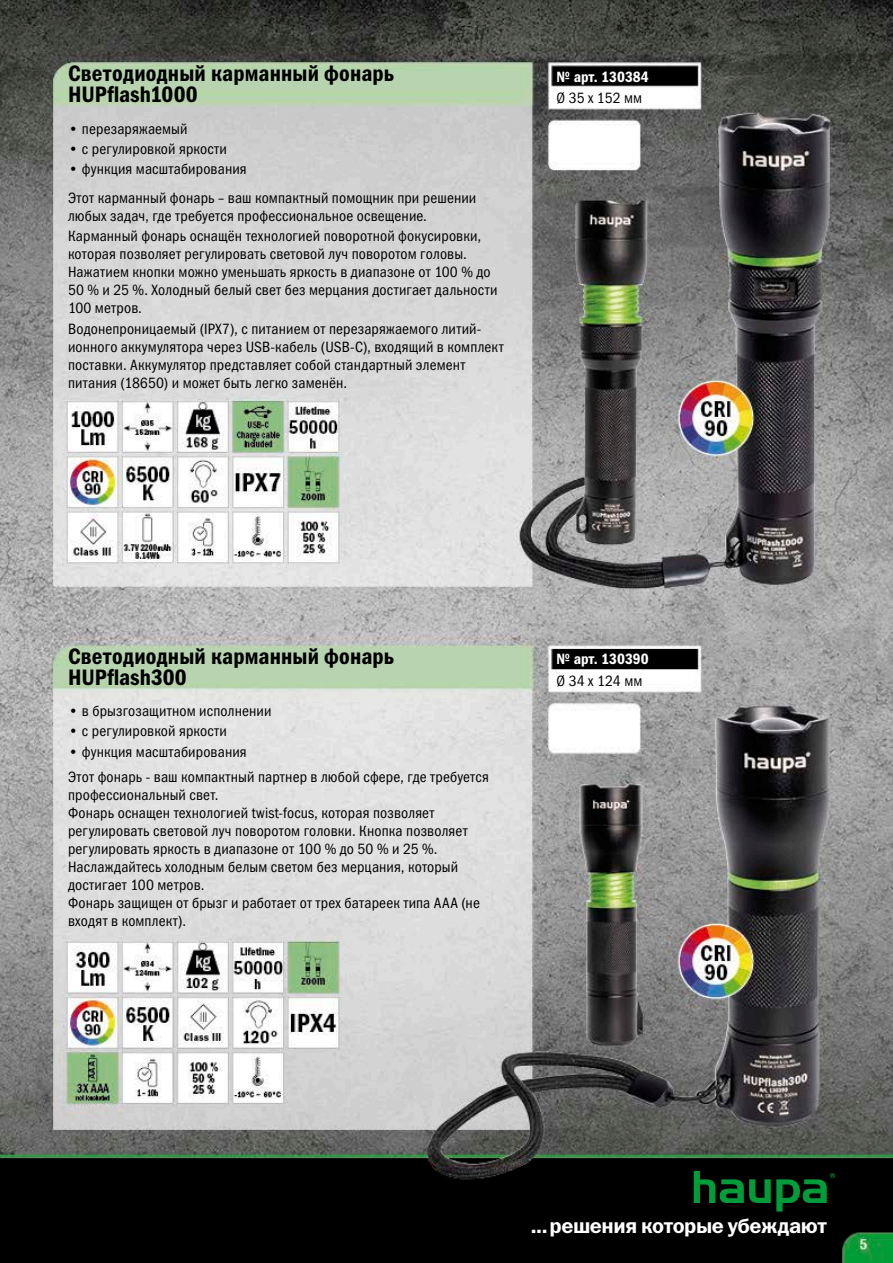
<style>
.page{position:relative;width:893px;height:1263px;background:#fff}
.page>*{position:absolute;margin:0;border:0;box-sizing:border-box;transform-origin:0 0}
.t1{font:22.5px/21px "Franklin Gothic Demi Cond ITC";letter-spacing:.005em;color:#000}
.t2{font:21px "Franklin Gothic Demi ITC";letter-spacing:-.025em;color:#fff}
.t3{font:15px/18px "Franklin Gothic Book Cond ITC";letter-spacing:.01em;color:#000}
.t4{font:15px "Franklin Gothic Demi Cond ITC";color:#fff}
</style>
<div class="page">
<img style="left:1px;top:0;width:892px;height:1263px">
<img style="left:0;top:0;width:1px;height:1263px">
<svg style="left:694px;top:1171px;width:141px;height:40px;background:#003513"></svg>
<h1 class="t1" style="left:68px;top:63px;width:328px">Светодиодный карманный фонарь<br>HUPflash1000</h1>
<p class="t4" style="left:557px;top:68px;width:94px">№ арт. 130384</p>
<p class="t3" style="left:557px;top:89px;width:87px">Ø 35 x 152 мм</p>
<p class="t3" style="left:68px;top:120px;width:121px">• перезаряжаемый</p>
<p class="t3" style="left:68px;top:140px;width:161px">• с регулировкой яркости</p>
<p class="t3" style="left:68px;top:155px;width:410px;line-height:28.5px">• функция масштабирования<br>Этот карманный фонарь – ваш компактный помощник при решении</p>
<p class="t3" style="left:68px;top:206px;width:415px;line-height:20.4px">любых задач, где требуется профессиональное освещение.<br>Карманный фонарь оснащён технологией поворотной фокусировки,</p>
<p class="t3" style="left:68px;top:245px;width:431px">которая позволяет регулировать световой луч поворотом головы.<br>Нажатием кнопки можно уменьшать яркость в диапазоне от 100 % до 50 % и 25 %. Холодный белый свет без мерцания достигает дальности 100 метров.</p>
<p class="t3" style="left:68px;top:320px;width:437px">Водонепроницаемый (IPX7), с питанием от перезаряжаемого литий&shy;ионного аккумулятора через USB-кабель (USB-C), входящий в комплект поставки. Аккумулятор представляет собой стандартный элемент питания (18650) и может быть легко заменён.</p>
<h1 class="t1" style="left:68px;top:646px;width:328px">Светодиодный карманный фонарь<br>HUPflash300</h1>
<p class="t4" style="left:557px;top:650px;width:94px">№ арт. 130390</p>
<p class="t3" style="left:557px;top:672px;width:87px">Ø 34 x 124 мм</p>
<p class="t3" style="left:68px;top:702px;width:205px">• в брызгозащитном исполнении</p>
<p class="t3" style="left:68px;top:722px;width:161px">• с регулировкой яркости</p>
<p class="t3" style="left:68px;top:739px;width:422px;line-height:25.5px">• функция масштабирования<br>Этот фонарь - ваш компактный партнер в любой сфере, где требуется</p>
<p class="t3" style="left:68px;top:786px;width:413px">профессиональный свет.<br>Фонарь оснащен технологией twist-focus, которая позволяет регулировать световой луч поворотом головки. Кнопка позволяет регулировать яркость в диапазоне от 100 % до 50 % и 25 %.<br>Наслаждайтесь холодным белым светом без мерцания, который достигает 100 метров.<br>Фонарь защищен от брызг и работает от трех батареек типа ААА (не входят в комплект).</p>
<h2 class="t2" style="left:531px;top:1213px;width:298px">...решения которые убеждают</h2>
</div>
